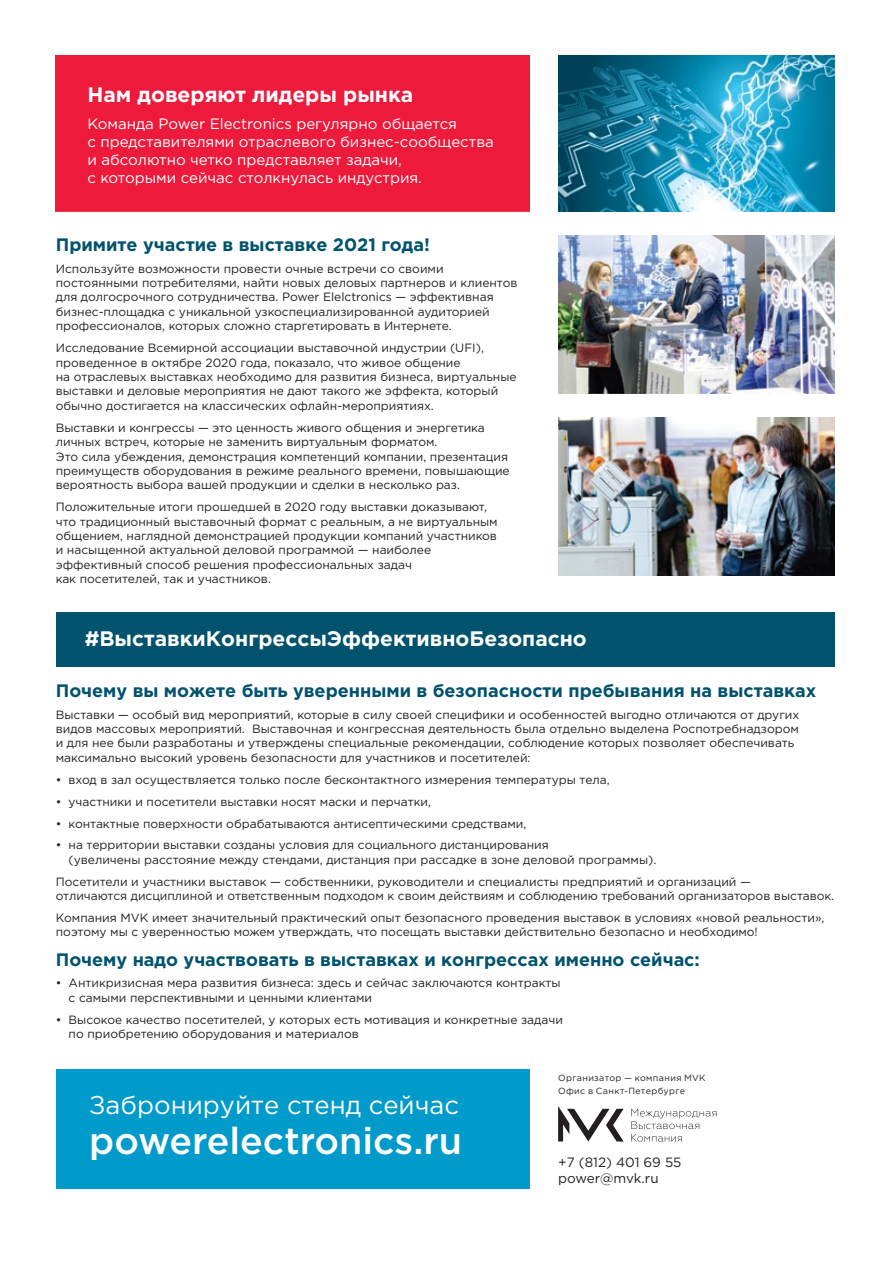
<style>
.page{position:relative;width:893px;height:1263px;background:#fff}
.page>*{position:absolute;margin:0;border:0;box-sizing:border-box;transform-origin:0 0}
.t1{font:500 37.5px "Gotham Pro";color:#fff}
.t2{font:25.65px "Gotham Pro";color:#fff}
.t3{font:700 21px "Gotham Pro";color:#fff}
.t4{font:700 18px "Gotham Pro";color:#00526d}
.t5{font:15px/18px "Gotham Pro";color:#fff}
.t6{font:13.5px/16.2px "Gotham Pro";color:#231f20}
.t7{font:12px/14.4px "Gotham Pro";color:#231f20}
.t8{font:8.85px/12.3px "Gotham Pro";letter-spacing:.04em;color:#231f20}
</style>
<div class="page">
<img style="left:558px;top:56px;width:277px;height:155px">
<div style="left:56px;top:56px;width:474px;height:156px;background:#ed1a3b"></div>
<div style="left:56px;top:612px;width:779px;height:54px;background:#00526d"></div>
<svg style="left:631px;top:1109px;width:86px;height:33px"></svg>
<svg style="left:558px;top:1106px;width:66px;height:35px"></svg>
<div style="left:56px;top:1069px;width:473px;height:120px;background:#009bca"></div>
<img style="left:558px;top:418px;width:277px;height:157px">
<img style="left:558px;top:236px;width:277px;height:157px">
<h3 class="t3" style="left:87px;top:82px;width:327px">Нам доверяют лидеры рынка</h3>
<p class="t5" style="left:87px;top:114px;width:408px">Команда Power Electronics регулярно общается<br>с представителями отраслевого бизнес-сообщества и абсолютно четко представляет задачи,<br>с которыми сейчас столкнулась индустрия.</p>
<h3 class="t4" style="left:56px;top:234px;width:376px">Примите участие в выставке 2021 года!</h3>
<p class="t7" style="left:56px;top:261px;width:463px">Используйте возможности провести очные встречи со своими постоянными потребителями, найти новых деловых партнеров и клиентов для долгосрочного сотрудничества. Power Elelctronics — эффективная бизнес-площадка с уникальной узкоспециализированной аудиторией профессионалов, которых сложно старгетировать в Интернете.</p>
<p class="t7" style="left:56px;top:341px;width:462px">Исследование Всемирной ассоциации выставочной индустрии (UFI), проведенное в октябре 2020 года, показало, что живое общение<br>на отраслевых выставках необходимо для развития бизнеса, виртуальные выставки и деловые мероприятия не дают такого же эффекта, который обычно достигается на классических офлайн-мероприятиях.</p>
<p class="t7" style="left:56px;top:420px;width:455px">Выставки и конгрессы — это ценность живого общения и энергетика личных встреч, которые не заменить виртуальным форматом.<br>Это сила убеждения, демонстрация компетенций компании, презентация преимуществ оборудования в режиме реального времени, повышающие вероятность выбора вашей продукции и сделки в несколько раз.</p>
<p class="t7" style="left:56px;top:500px;width:443px">Положительные итоги прошедшей в 2020 году выставки доказывают, что традиционный выставочный формат с реальным, а не виртуальным общением, наглядной демонстрацией продукции компаний участников и насыщенной актуальной деловой программой — наиболее эффективный способ решения профессиональных задач<br>как посетителей, так и участников.</p>
<h3 class="t3" style="left:85px;top:626px;width:504px">#ВыставкиКонгрессыЭффективноБезопасно</h3>
<h3 class="t4" style="left:56px;top:680px;width:762px">Почему вы можете быть уверенными в безопасности пребывания на выставках</h3>
<p class="t7" style="left:56px;top:707px;width:745px">Выставки — особый вид мероприятий, которые в силу своей специфики и особенностей выгодно отличаются от других видов массовых мероприятий. Выставочная и конгрессная деятельность была отдельно выделена Роспотребнадзором и для нее были разработаны и утверждены специальные рекомендации, соблюдение которых позволяет обеспечивать максимально высокий уровень безопасности для участников и посетителей:</p>
<p class="t7" style="left:56px;top:772px;width:555px">• вход в зал осуществляется только после бесконтактного измерения температуры тела,</p>
<p class="t7" style="left:56px;top:794px;width:377px">• участники и посетители выставки носят маски и перчатки,</p>
<p class="t7" style="left:56px;top:816px;width:472px">• контактные поверхности обрабатываются антисептическими средствами,</p>
<p class="t7" style="left:69px;top:838px;width:589px;text-indent:-13px">• на территории выставки созданы условия для социального дистанцирования<br>(увеличены расстояние между стендами, дистанция при рассадке в зоне деловой программы).</p>
<p class="t7" style="left:56px;top:874px;width:780px">Посетители и участники выставок — собственники, руководители и специалисты предприятий и организаций —<br>отличаются дисциплиной и ответственным подходом к своим действиям и соблюдению требований организаторов выставок.</p>
<p class="t7" style="left:56px;top:910px;width:770px">Компания MVK имеет значительный практический опыт безопасного проведения выставок в условиях «новой реальности», поэтому мы с уверенностью можем утверждать, что посещать выставки действительно безопасно и необходимо!</p>
<h3 class="t4" style="left:56px;top:949px;width:646px">Почему надо участвовать в выставках и конгрессах именно сейчас:</h3>
<p class="t7" style="left:69px;top:976px;width:493px;text-indent:-13px">• Антикризисная мера развития бизнеса: здесь и сейчас заключаются контракты с самыми перспективными и ценными клиентами</p>
<p class="t7" style="left:69px;top:1012px;width:496px;text-indent:-13px">• Высокое качество посетителей, у которых есть мотивация и конкретные задачи по приобретению оборудования и материалов</p>
<h2 class="t2" style="left:89px;top:1090px;width:371px">Забронируйте стенд сейчас</h2>
<h1 class="t1" style="left:89px;top:1119px;width:374px">powerelectronics.ru</h1>
<p class="t8" style="left:558px;top:1072px;width:149px">Организатор — компания MVK<br>Офис в Санкт-Петербурге</p>
<p class="t6" style="left:558px;top:1154px;width:125px">+7 (812) 401 69 55 power@mvk.ru</p>
</div>
